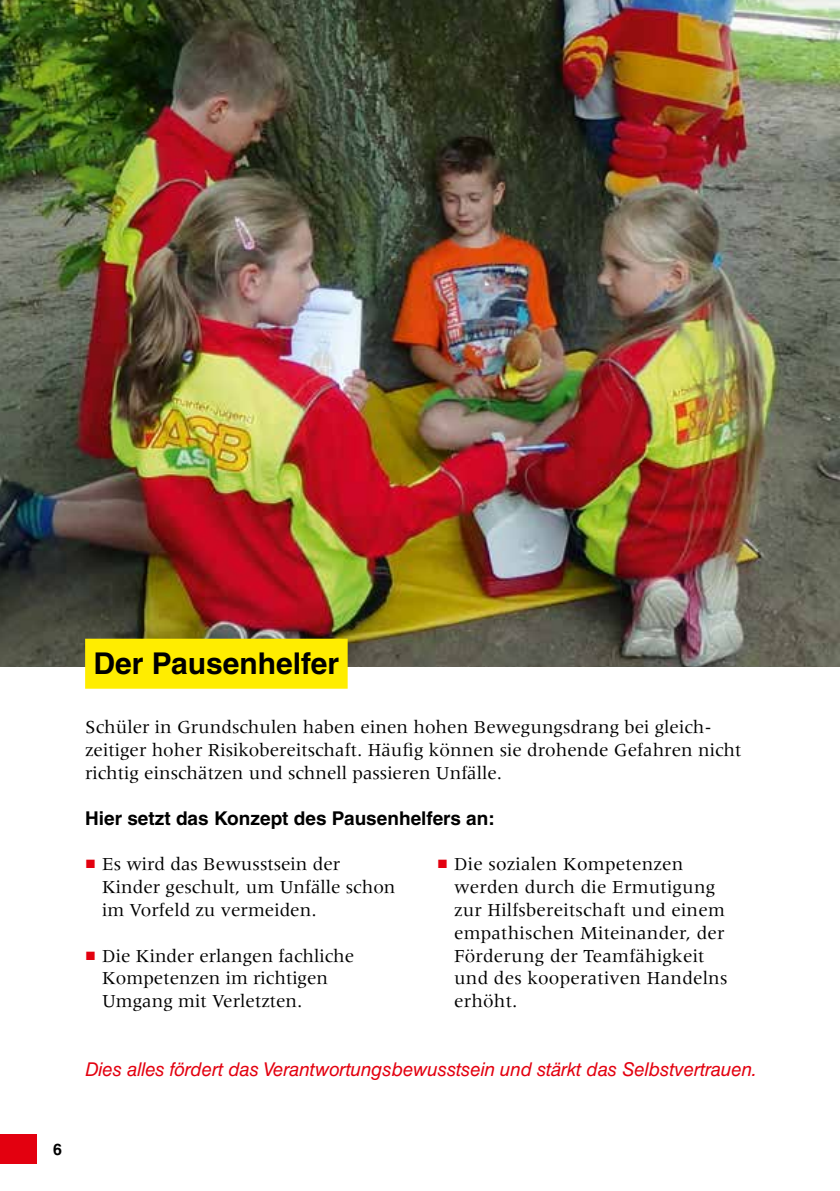
<style>
.page{position:relative;width:840px;height:1191px;background:#fff}
.page>*{position:absolute;margin:0;border:0;box-sizing:border-box;transform-origin:0 0}
.t1{font:700 30px "Helvetica LT Std";color:#000}
.t2{font:19px/22.8px "Meridien LT Std";color:#000}
.t3{font:italic 19px "Helvetica LT Std";letter-spacing:-.01em;color:#e3000f}
.t4{font:700 19px "Helvetica LT Std";color:#000}
.t5{font:700 16px "Helvetica LT Std";color:#000}
.s1{font-family:"Arial";font-size:18px;color:#e3000f}
</style>
<div class="page">
<img style="left:0;top:0;width:839px;height:666px">
<div style="left:85px;top:638px;width:262px;height:50px;background:#ffed00"></div>
<div style="left:0;top:1134px;width:37px;height:30px;background:#e3000f"></div>
<h1 class="t1" style="left:93px;top:645px;width:247px">Der Pausenhelfer</h1>
<p class="t2" style="left:85px;top:716px;width:657px">Schüler in Grundschulen haben einen hohen Bewegungsdrang bei gleich&shy;zeitiger hoher Risikobereitschaft. Häufig können sie drohende Gefahren nicht richtig einschätzen und schnell passieren Unfälle.</p>
<p class="t4" style="left:85px;top:806px;width:411px">Hier setzt das Konzept des Pausenhelfers an:</p>
<p class="t2" style="left:102px;top:852px;width:295px;text-indent:-17px"><span class="s1">■</span> Es wird das Bewusstsein der<br>Kinder geschult, um Unfälle schon im Vorfeld zu vermeiden.</p>
<p class="t2" style="left:102px;top:944px;width:253px;text-indent:-17px"><span class="s1">■</span> Die Kinder erlangen fachliche<br>Kompetenzen im richtigen<br>Umgang mit Verletzten.</p>
<p class="t2" style="left:454px;top:852px;width:275px;text-indent:-17px"><span class="s1">■</span> Die sozialen Kompetenzen werden durch die Ermutigung zur Hilfsbereitschaft und einem empathischen Miteinander, der<br>Förderung der Teamfähigkeit und des kooperativen Handelns erhöht.</p>
<p class="t3" style="left:85px;top:1058px;width:673px">Dies alles fördert das Verantwortungsbewusstsein und stärkt das Selbstvertrauen.</p>
<p class="t5" style="left:53px;top:1139px;width:10px">6</p>
</div>
